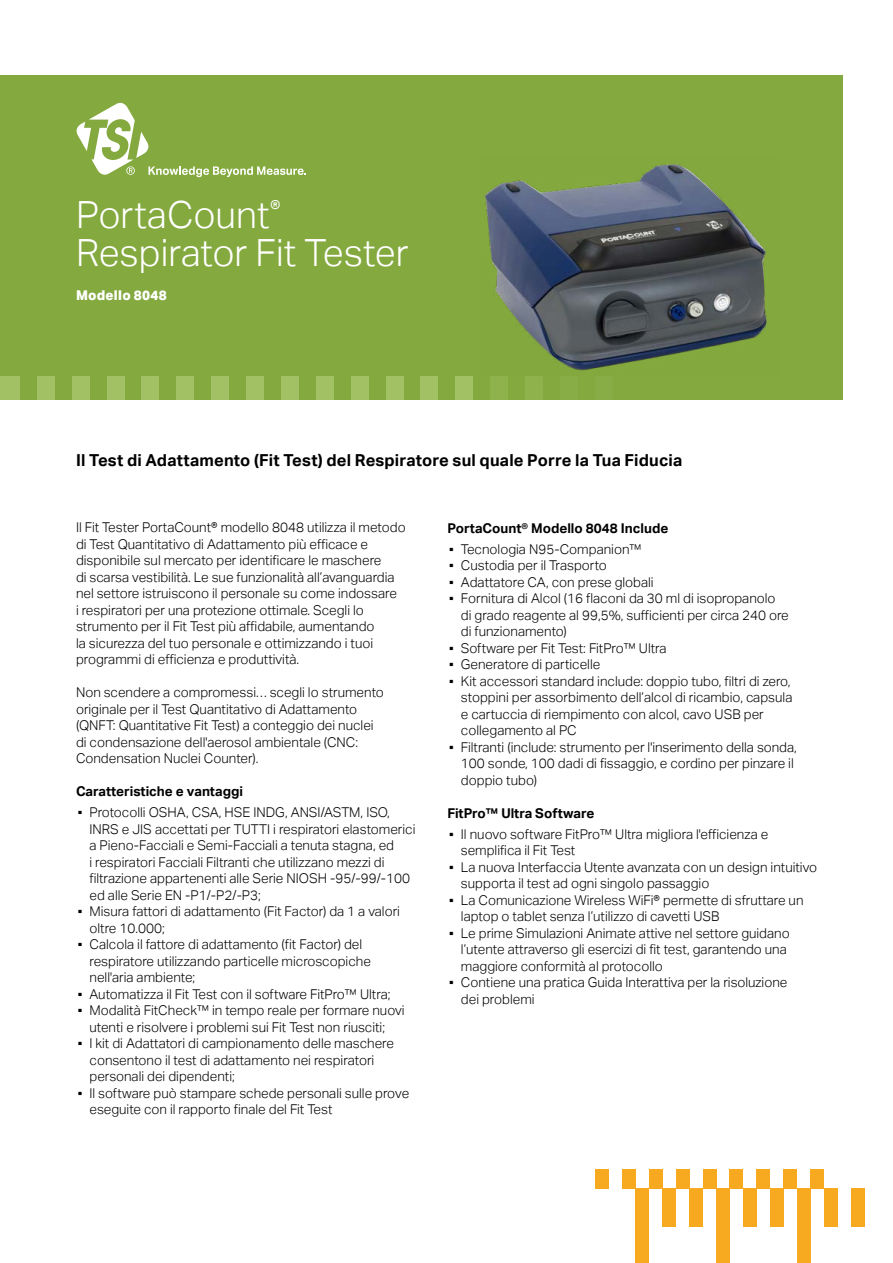
<style>
.page{position:relative;width:893px;height:1263px;background:#fff}
.page>*{position:absolute;margin:0;border:0;box-sizing:border-box;transform-origin:0 0}
.t1{font:300 37.5px/37.5px "Aktiv Grotesk";color:#fff}
.t2{font:700 16.5px "Aktiv Grotesk";letter-spacing:.01em;color:#000}
.t3{font:300 13.5px/16.5px "Aktiv Grotesk";color:#000}
.t4{font:700 13.5px "Aktiv Grotesk";color:#000}
.t5{font:800 13.5px "Aktiv Grotesk";letter-spacing:.02em;color:#fff}
.s1{font-weight:400}
</style>
<div class="page">
<div style="left:0;top:76px;width:843px;height:324px;background:#83a93f"></div>
<div style="left:824px;top:1189px;width:13px;height:38px;background:#f7a920"></div>
<div style="left:689px;top:1189px;width:14px;height:38px;background:#f7a920"></div>
<div style="left:797px;top:1189px;width:13px;height:74px;background:#f7a920"></div>
<div style="left:662px;top:1189px;width:14px;height:38px;background:#f7a920"></div>
<div style="left:851px;top:1189px;width:13px;height:38px;background:#f7a920"></div>
<div style="left:716px;top:1189px;width:14px;height:74px;background:#f7a920"></div>
<div style="left:770px;top:1189px;width:14px;height:38px;background:#f7a920"></div>
<div style="left:635px;top:1189px;width:14px;height:74px;background:#f7a920"></div>
<div style="left:743px;top:1189px;width:14px;height:38px;background:#f7a920"></div>
<div style="left:810px;top:1170px;width:14px;height:19px;background:#f7a920"></div>
<div style="left:784px;top:1170px;width:13px;height:19px;background:#f7a920"></div>
<div style="left:757px;top:1170px;width:13px;height:19px;background:#f7a920"></div>
<div style="left:703px;top:1170px;width:13px;height:19px;background:#f7a920"></div>
<div style="left:676px;top:1170px;width:13px;height:19px;background:#f7a920"></div>
<div style="left:649px;top:1170px;width:13px;height:19px;background:#f7a920"></div>
<div style="left:622px;top:1170px;width:13px;height:19px;background:#f7a920"></div>
<div style="left:595px;top:1170px;width:13px;height:19px;background:#f7a920"></div>
<div style="left:730px;top:1170px;width:13px;height:19px;background:#f7a920"></div>
<div style="left:0;top:376px;width:20px;height:25px;background:#a2c064"></div>
<div style="left:37px;top:376px;width:18px;height:25px;background:#a2c064"></div>
<div style="left:72px;top:376px;width:17px;height:25px;background:#a2c064"></div>
<div style="left:142px;top:376px;width:17px;height:25px;background:#a2c064"></div>
<div style="left:177px;top:376px;width:17px;height:25px;background:#a2c064"></div>
<div style="left:211px;top:376px;width:18px;height:25px;background:#a2c064"></div>
<div style="left:246px;top:376px;width:18px;height:25px;background:#a2c064"></div>
<div style="left:107px;top:376px;width:17px;height:25px;background:#a2c064"></div>
<div style="left:281px;top:376px;width:18px;height:25px;background:#a2c064"></div>
<div style="left:316px;top:376px;width:18px;height:25px;background:#a2c064"></div>
<div style="left:421px;top:376px;width:17px;height:25px;background:#a2c064"></div>
<div style="left:455px;top:376px;width:18px;height:25px;background:#a2c064"></div>
<div style="left:490px;top:376px;width:18px;height:25px;background:#8fb24d"></div>
<div style="left:525px;top:376px;width:18px;height:25px;background:#8fb24d"></div>
<div style="left:560px;top:376px;width:18px;height:25px;background:#89ad46"></div>
<div style="left:595px;top:376px;width:18px;height:25px;background:#89ad46"></div>
<div style="left:351px;top:376px;width:18px;height:25px;background:#a2c064"></div>
<div style="left:386px;top:376px;width:18px;height:25px;background:#a2c064"></div>
<svg style="left:76px;top:102px;width:230px;height:76px"></svg>
<img style="left:485px;top:164px;width:282px;height:207px">
<h1 class="t1" style="left:76px;top:197px;width:334px">PortaCount<sup>®<br></sup>Respirator Fit Tester</h1>
<p class="t5" style="left:76px;top:288px;width:92px">Modello 8048</p>
<p class="t2" style="left:76px;top:451px;width:608px">Il Test di Adattamento (Fit Test) del Respiratore sul quale Porre la Tua Fiducia</p>
<p class="t3" style="left:76px;top:519px;width:331px">Il Fit Tester PortaCount® modello 8048 utilizza il metodo di Test Quantitativo di Adattamento più efficace e disponibile sul mercato per identificare le maschere<br>di scarsa vestibilità. Le sue funzionalità all’avanguardia nel settore istruiscono il personale su come indossare<br>i respiratori per una protezione ottimale. Scegli lo strumento per il Fit Test più affidabile, aumentando<br>la sicurezza del tuo personale e ottimizzando i tuoi programmi di efficienza e produttività.</p>
<p class="t3" style="left:76px;top:684px;width:309px">Non scendere a compromessi… scegli lo strumento originale per il Test Quantitativo di Adattamento (QNFT: Quantitative Fit Test) a conteggio dei nuclei di condensazione dell'aerosol ambientale (CNC:<br>Condensation Nuclei Counter).</p>
<p class="t4" style="left:76px;top:784px;width:169px">Caratteristiche e vantaggi</p>
<p class="t3" style="left:90px;top:804px;width:327px;text-indent:-14px"><span class="s1">▪</span> Protocolli OSHA, CSA, HSE INDG, ANSI/ASTM, ISO, INRS e JIS accettati per TUTTI i respiratori elastomerici a Pieno-Facciali e Semi-Facciali a tenuta stagna, ed<br>i respiratori Facciali Filtranti che utilizzano mezzi di filtrazione appartenenti alle Serie NIOSH -95/-99/-100 ed alle Serie EN -P1/-P2/-P3;</p>
<p class="t3" style="left:90px;top:903px;width:312px;text-indent:-14px"><span class="s1">▪</span> Misura fattori di adattamento (Fit Factor) da 1 a valori oltre 10.000;</p>
<p class="t3" style="left:90px;top:936px;width:283px;text-indent:-14px"><span class="s1">▪</span> Calcola il fattore di adattamento (fit Factor) del respiratore utilizzando particelle microscopiche nell'aria ambiente;</p>
<p class="t3" style="left:76px;top:986px;width:316px"><span class="s1">▪</span> Automatizza il Fit Test con il software FitPro™ Ultra;</p>
<p class="t3" style="left:76px;top:1002px;width:330px;text-align:center"><span class="s1">▪</span> Modalità FitCheck™ in tempo reale per formare nuovi utenti e risolvere i problemi sui Fit Test non riusciti;</p>
<p class="t3" style="left:90px;top:1035px;width:306px;text-indent:-14px"><span class="s1">▪</span> I kit di Adattatori di campionamento delle maschere consentono il test di adattamento nei respiratori personali dei dipendenti;</p>
<p class="t3" style="left:90px;top:1085px;width:321px;text-indent:-14px"><span class="s1">▪</span> Il software può stampare schede personali sulle prove eseguite con il rapporto finale del Fit Test</p>
<p class="t4" style="left:447px;top:520px;width:222px">PortaCount® Modello 8048 Include</p>
<p class="t3" style="left:447px;top:541px;width:196px"><span class="s1">▪</span> Tecnologia N95-Companion™</p>
<p class="t3" style="left:447px;top:557px;width:161px"><span class="s1">▪</span> Custodia per il Trasporto</p>
<p class="t3" style="left:447px;top:574px;width:208px"><span class="s1">▪</span> Adattatore CA, con prese globali</p>
<p class="t3" style="left:461px;top:590px;width:329px;text-indent:-14px"><span class="s1">▪</span> Fornitura di Alcol (16 flaconi da 30 ml di isopropanolo di grado reagente al 99,5%, sufficienti per circa 240 ore di funzionamento)</p>
<p class="t3" style="left:447px;top:640px;width:221px"><span class="s1">▪</span> Software per Fit Test: FitPro™ Ultra</p>
<p class="t3" style="left:447px;top:656px;width:154px"><span class="s1">▪</span> Generatore di particelle</p>
<p class="t3" style="left:461px;top:673px;width:333px;text-indent:-14px"><span class="s1">▪</span> Kit accessori standard include: doppio tubo, filtri di zero, stoppini per assorbimento dell’alcol di ricambio, capsula e cartuccia di riempimento con alcol, cavo USB per collegamento al PC</p>
<p class="t3" style="left:461px;top:739px;width:337px;text-indent:-14px"><span class="s1">▪</span> Filtranti (include: strumento per l'inserimento della sonda,<br>100 sonde, 100 dadi di fissaggio, e cordino per pinzare il doppio tubo)</p>
<p class="t4" style="left:447px;top:805px;width:148px">FitPro™ Ultra Software</p>
<p class="t3" style="left:461px;top:826px;width:309px;text-indent:-14px"><span class="s1">▪</span> Il nuovo software FitPro™ Ultra migliora l'efficienza e semplifica il Fit Test</p>
<p class="t3" style="left:461px;top:859px;width:358px;text-indent:-14px"><span class="s1">▪</span> La nuova Interfaccia Utente avanzata con un design intuitivo supporta il test ad ogni singolo passaggio</p>
<p class="t3" style="left:461px;top:892px;width:344px;text-indent:-14px"><span class="s1">▪</span> La Comunicazione Wireless WiFi® permette di sfruttare un laptop o tablet senza l’utilizzo di cavetti USB</p>
<p class="t3" style="left:461px;top:924px;width:330px;text-indent:-14px"><span class="s1">▪</span> Le prime Simulazioni Animate attive nel settore guidano l’utente attraverso gli esercizi di fit test, garantendo una maggiore conformità al protocollo</p>
<p class="t3" style="left:461px;top:974px;width:328px;text-indent:-14px"><span class="s1">▪</span> Contiene una pratica Guida Interattiva per la risoluzione dei problemi</p>
</div>
